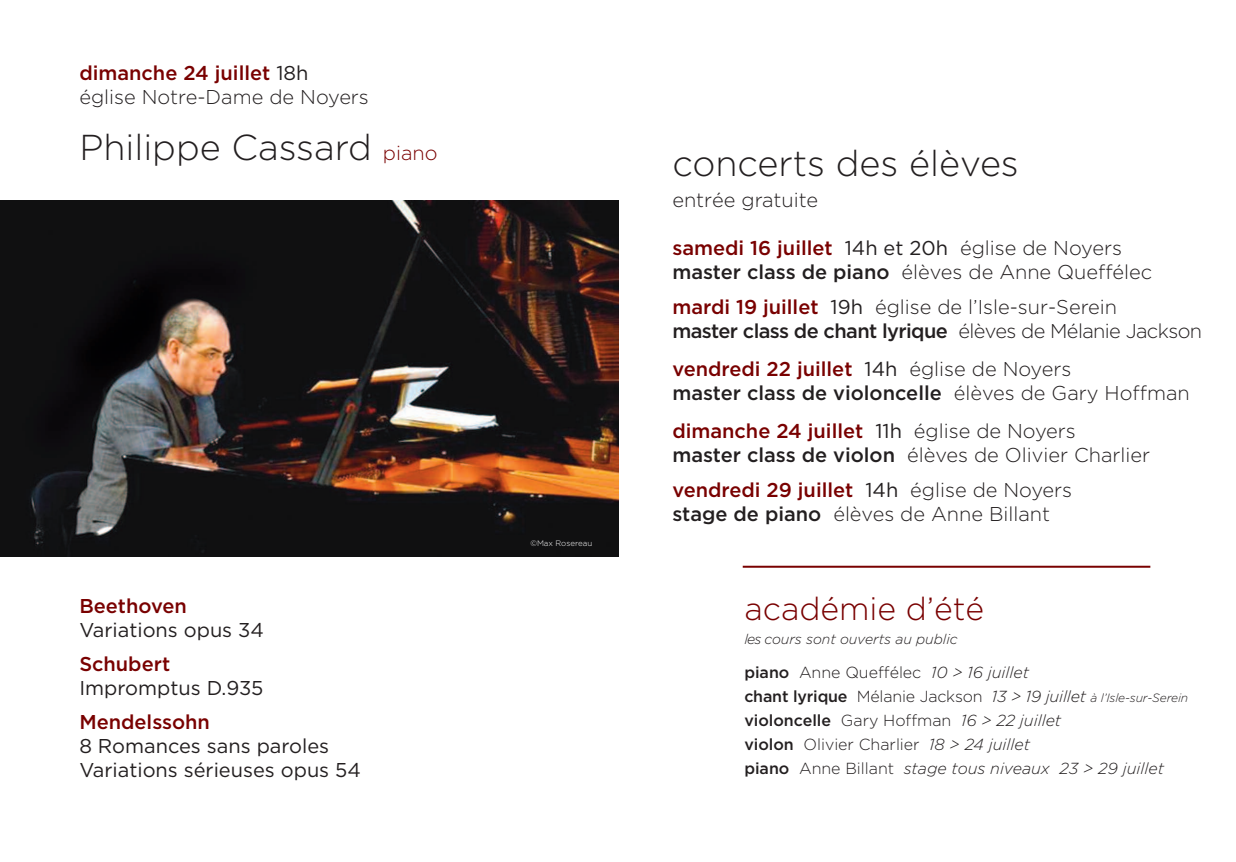
<style>
.page{position:relative;width:1236px;height:862px;background:#fff}
.page>*{position:absolute;margin:0;border:0;box-sizing:border-box;transform-origin:0 0}
.t1{font:300 36px "Gotham";color:#231f20}
.t2{font:300 32px "Gotham";color:#790100}
.t3{font:300 20px/24px "Gotham";color:#231f20}
.t4{font:20px/24px "Gotham";color:#231f20}
.t5{font:500 20px "Gotham";color:#790100}
.t6{font:italic 300 16px/24px "Gotham";color:#231f20}
.t7{font:300 16px "Gotham";color:#231f20}
.t8{font:italic 300 14px "Gotham";color:#231f20}
.t9{font:italic 300 12px "Gotham";letter-spacing:-.01em;color:#231f20}
.t10{font:300 8px "Gotham";color:#fff}
.s1{font-weight:500;color:#790100}
.s2{font-weight:400}
.s3{font-size:20px;color:#790100}
.s4{font-weight:500}
.s5{font-style:italic}
.s6{font-weight:500;font-style:normal;font-size:16px}
.s7{font-style:normal;font-size:16px}
.s8{font-size:16px}
.s9{font-weight:500;font-style:normal}
.s10{font-style:normal}
</style>
<div class="page">
<hr style="left:743px;top:566px;width:407px;height:2px;background:#790100">
<img style="left:0;top:201px;width:618px;height:355px">
<p class="t3" style="left:79px;top:61px;width:291px"><span class="s1">dimanche 24 juillet</span> <span class="s2">18h </span>église Notre-Dame de Noyers</p>
<h1 class="t1" style="left:79px;top:126px;width:360px">Philippe Cassard <span class="s3">piano</span></h1>
<p class="t5" style="left:79px;top:594px;width:109px">Beethoven</p>
<p class="t4" style="left:79px;top:618px;width:186px">Variations opus 34</p>
<p class="t5" style="left:79px;top:652px;width:92px">Schubert</p>
<p class="t4" style="left:79px;top:676px;width:186px">Impromptus D.935</p>
<p class="t5" style="left:79px;top:710px;width:132px">Mendelssohn</p>
<p class="t4" style="left:79px;top:734px;width:283px">8 Romances sans paroles<br>Variations sérieuses opus 54</p>
<p class="t10" style="left:530px;top:538px;width:64px">©Max Rosereau</p>
<h1 class="t1" style="left:672px;top:143px;width:348px">concerts des élèves</h1>
<p class="t3" style="left:672px;top:188px;width:147px">entrée gratuite</p>
<p class="t3" style="left:672px;top:236px;width:481px"><span class="s1">samedi 16 juillet</span> <span class="s2">14h et 20h</span> église de Noyers <span class="s4">master class de piano</span> élèves de Anne Queffélec</p>
<p class="t3" style="left:672px;top:295px;width:531px"><span class="s1">mardi 19 juillet</span> <span class="s2">19h</span> église de l’Isle-sur-Serein<br><span class="s4">master class de chant lyrique</span> élèves de Mélanie Jackson</p>
<p class="t3" style="left:672px;top:357px;width:519px"><span class="s1">vendredi 22 juillet</span> <span class="s2">14h</span> église de Noyers<br><span class="s4">master class de violoncelle</span> élèves de Gary Hoffman</p>
<p class="t3" style="left:672px;top:419px;width:479px"><span class="s1">dimanche 24 juillet</span> <span class="s2">11h</span> église de Noyers<br><span class="s4">master class de violon</span> élèves de Olivier Charlier</p>
<p class="t3" style="left:672px;top:477px;width:401px"><span class="s1">vendredi 29 juillet</span> <span class="s2">14h</span> église de Noyers <span class="s4">stage de piano</span> élèves de Anne Billant</p>
<h2 class="t2" style="left:744px;top:590px;width:241px">académie d’été</h2>
<p class="t8" style="left:744px;top:630px;width:215px">les cours sont ouverts au public</p>
<p class="t7" style="left:744px;top:663px;width:286px"><span class="s4">piano</span> Anne Queffélec <span class="s5">10 &gt; 16 juillet</span></p>
<p class="t9" style="left:744px;top:690px;width:445px"><span class="s6">chant lyrique</span> <span class="s7">Mélanie Jackson</span> <span class="s8">13 &gt; 19 juillet</span> à l’Isle-sur-Serein</p>
<p class="t6" style="left:744px;top:708px;width:421px"><span class="s9">violoncelle</span> <span class="s10">Gary Hoffman</span> 16 &gt; 22 juillet<br><span class="s9">violon</span> <span class="s10">Olivier Charlier</span> 18 &gt; 24 juillet<br><span class="s9">piano</span> <span class="s10">Anne Billant</span> stage tous niveaux 23 &gt; 29 juillet</p>
</div>
